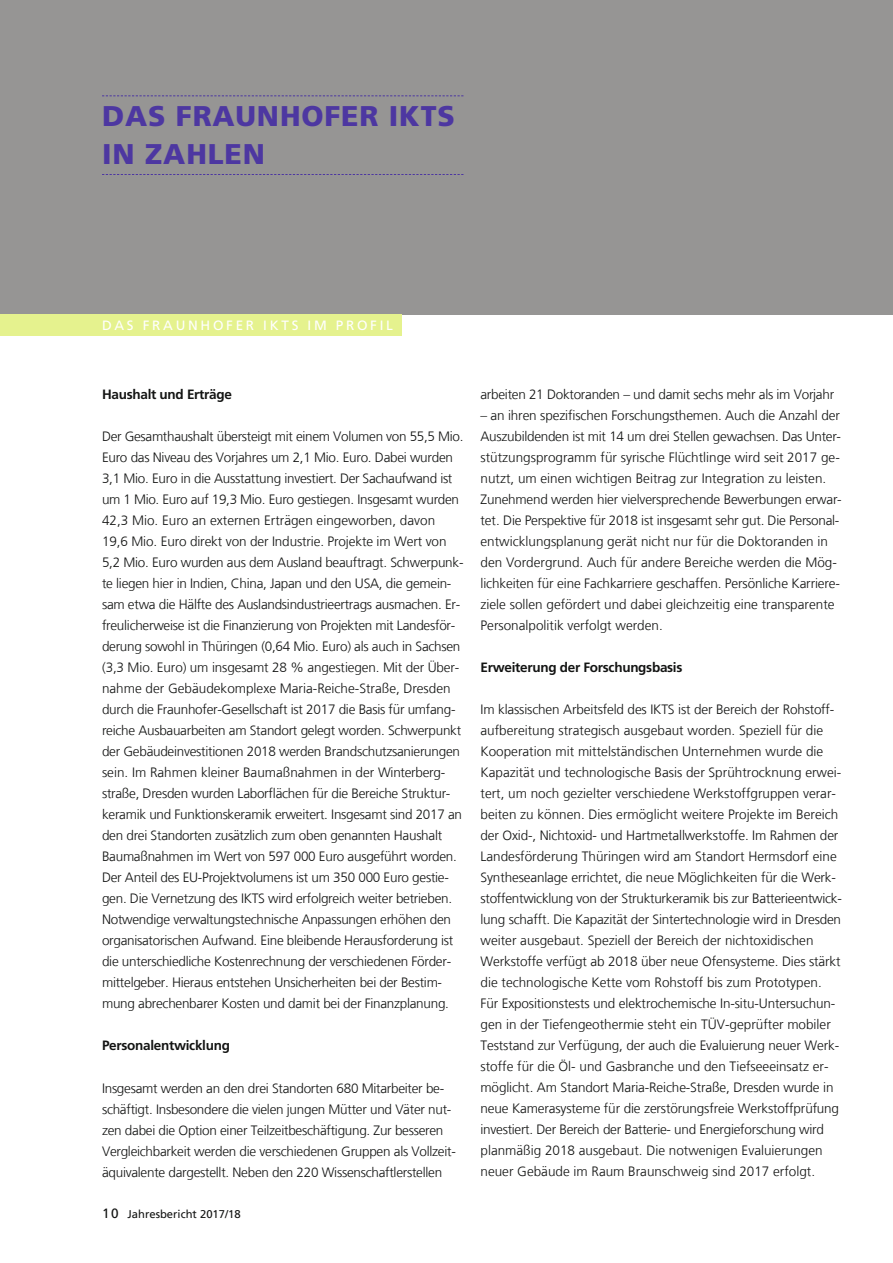
<style>
.page{position:relative;width:893px;height:1263px;background:#fff}
.page>*{position:absolute;margin:0;border:0;box-sizing:border-box;transform-origin:0 0}
.t1{font:900 28.5px/37.5px "Frutiger LT Com";letter-spacing:.03em;color:#4d37a1}
.t2{font:300 13.5px/21px "Frutiger LT Com";letter-spacing:-.015em;color:#131413}
.t3{font:700 13.5px "Frutiger LT Com";letter-spacing:-.02em;color:#131413}
.t4{font:13.5px "Frutiger LT Com";letter-spacing:.2em;color:#fff}
.t5{font:11.25px "Frutiger LT Com";color:#131413}
.s1{font-size:13.5px}
</style>
<div class="page">
<div style="left:0;top:0;width:893px;height:315px;background:#969594"></div>
<div style="left:0;top:315px;width:402px;height:21px;background:#e5f28e"></div>
<svg style="left:102px;top:95px;width:361px;height:1px"></svg>
<svg style="left:102px;top:174px;width:361px;height:1px"></svg>
<h1 class="t1" style="left:102px;top:97px;width:354px">DAS FRAUNHOFER IKTS<br>IN ZAHLEN</h1>
<p class="t4" style="left:102px;top:318px;width:292px">DAS FRAUNHOFER IKTS IM PROFIL</p>
<p class="t3" style="left:102px;top:387px;width:131px">Haushalt und Erträge</p>
<p class="t2" style="left:102px;top:426px;width:363px">Der Gesamthaushalt übersteigt mit einem Volumen von 55,5 Mio.<br>Euro das Niveau des Vorjahres um 2,1 Mio. Euro. Dabei wurden 3,1 Mio. Euro in die Ausstattung investiert. Der Sachaufwand ist um 1 Mio. Euro auf 19,3 Mio. Euro gestiegen. Insgesamt wurden 42,3 Mio. Euro an externen Erträgen eingeworben, davon 19,6 Mio. Euro direkt von der Industrie. Projekte im Wert von 5,2 Mio. Euro wurden aus dem Ausland beauftragt. Schwerpunk&shy;te liegen hier in Indien, China, Japan und den USA, die gemein&shy;sam etwa die Hälfte des Auslandsindustrieertrags ausmachen. Er&shy;freulicherweise ist die Finanzierung von Projekten mit Landesför&shy;derung sowohl in Thüringen (0,64 Mio. Euro) als auch in Sachsen (3,3 Mio. Euro) um insgesamt 28 % angestiegen. Mit der Über&shy;nahme der Gebäudekomplexe Maria-Reiche-Straße, Dresden durch die Fraunhofer-Gesellschaft ist 2017 die Basis für umfang&shy;reiche Ausbauarbeiten am Standort gelegt worden. Schwerpunkt der Gebäudeinvestitionen 2018 werden Brandschutzsanierungen sein. Im Rahmen kleiner Baumaßnahmen in der Winterberg&shy;straße, Dresden wurden Laborflächen für die Bereiche Struktur&shy;keramik und Funktionskeramik erweitert. Insgesamt sind 2017 an den drei Standorten zusätzlich zum oben genannten Haushalt Baumaßnahmen im Wert von 597 000 Euro ausgeführt worden.<br>Der Anteil des EU-Projektvolumens ist um 350 000 Euro gestie&shy;gen. Die Vernetzung des IKTS wird erfolgreich weiter betrieben.<br>Notwendige verwaltungstechnische Anpassungen erhöhen den organisatorischen Aufwand. Eine bleibende Herausforderung ist die unterschiedliche Kostenrechnung der verschiedenen Förder&shy;mittelgeber. Hieraus entstehen Unsicherheiten bei der Bestim&shy;mung abrechenbarer Kosten und damit bei der Finanzplanung.</p>
<p class="t3" style="left:102px;top:1038px;width:129px">Personalentwicklung</p>
<p class="t2" style="left:102px;top:1077px;width:355px">Insgesamt werden an den drei Standorten 680 Mitarbeiter be&shy;schäftigt. Insbesondere die vielen jungen Mütter und Väter nut&shy;zen dabei die Option einer Teilzeitbeschäftigung. Zur besseren Vergleichbarkeit werden die verschiedenen Gruppen als Vollzeit&shy;äquivalente dargestellt. Neben den 220 Wissenschaftlerstellen</p>
<p class="t5" style="left:102px;top:1207px;width:140px"><span class="s1">10</span> Jahresbericht 2017/18</p>
<p class="t2" style="left:480px;top:384px;width:355px">arbeiten 21 Doktoranden – und damit sechs mehr als im Vorjahr</p>
<p class="t2" style="left:480px;top:405px;width:363px">– an ihren spezifischen Forschungsthemen. Auch die Anzahl der Auszubildenden ist mit 14 um drei Stellen gewachsen. Das Unter&shy;stützungsprogramm für syrische Flüchtlinge wird seit 2017 ge&shy;nutzt, um einen wichtigen Beitrag zur Integration zu leisten.<br>Zunehmend werden hier vielversprechende Bewerbungen erwar&shy;tet. Die Perspektive für 2018 ist insgesamt sehr gut. Die Personal&shy;entwicklungsplanung gerät nicht nur für die Doktoranden in den Vordergrund. Auch für andere Bereiche werden die Mög&shy;lichkeiten für eine Fachkarriere geschaffen. Persönliche Karriere&shy;ziele sollen gefördert und dabei gleichzeitig eine transparente Personalpolitik verfolgt werden.</p>
<p class="t3" style="left:480px;top:659px;width:203px">Erweiterung der Forschungsbasis</p>
<p class="t2" style="left:480px;top:699px;width:363px">Im klassischen Arbeitsfeld des IKTS ist der Bereich der Rohstoff&shy;aufbereitung strategisch ausgebaut worden. Speziell für die Kooperation mit mittelständischen Unternehmen wurde die Kapazität und technologische Basis der Sprühtrocknung erwei&shy;tert, um noch gezielter verschiedene Werkstoffgruppen verar&shy;beiten zu können. Dies ermöglicht weitere Projekte im Bereich der Oxid-, Nichtoxid- und Hartmetallwerkstoffe. Im Rahmen der Landesförderung Thüringen wird am Standort Hermsdorf eine Syntheseanlage errichtet, die neue Möglichkeiten für die Werk&shy;stoffentwicklung von der Strukturkeramik bis zur Batterieentwick&shy;lung schafft. Die Kapazität der Sintertechnologie wird in Dresden weiter ausgebaut. Speziell der Bereich der nichtoxidischen Werkstoffe verfügt ab 2018 über neue Ofensysteme. Dies stärkt die technologische Kette vom Rohstoff bis zum Prototypen.<br>Für Expositionstests und elektrochemische In-situ-Untersuchun&shy;gen in der Tiefengeothermie steht ein TÜV-geprüfter mobiler Teststand zur Verfügung, der auch die Evaluierung neuer Werk&shy;stoffe für die Öl- und Gasbranche und den Tiefseeeinsatz er&shy;möglicht. Am Standort Maria-Reiche-Straße, Dresden wurde in neue Kamerasysteme für die zerstörungsfreie Werkstoffprüfung investiert. Der Bereich der Batterie- und Energieforschung wird planmäßig 2018 ausgebaut. Die notwenigen Evaluierungen neuer Gebäude im Raum Braunschweig sind 2017 erfolgt.</p>
</div>
